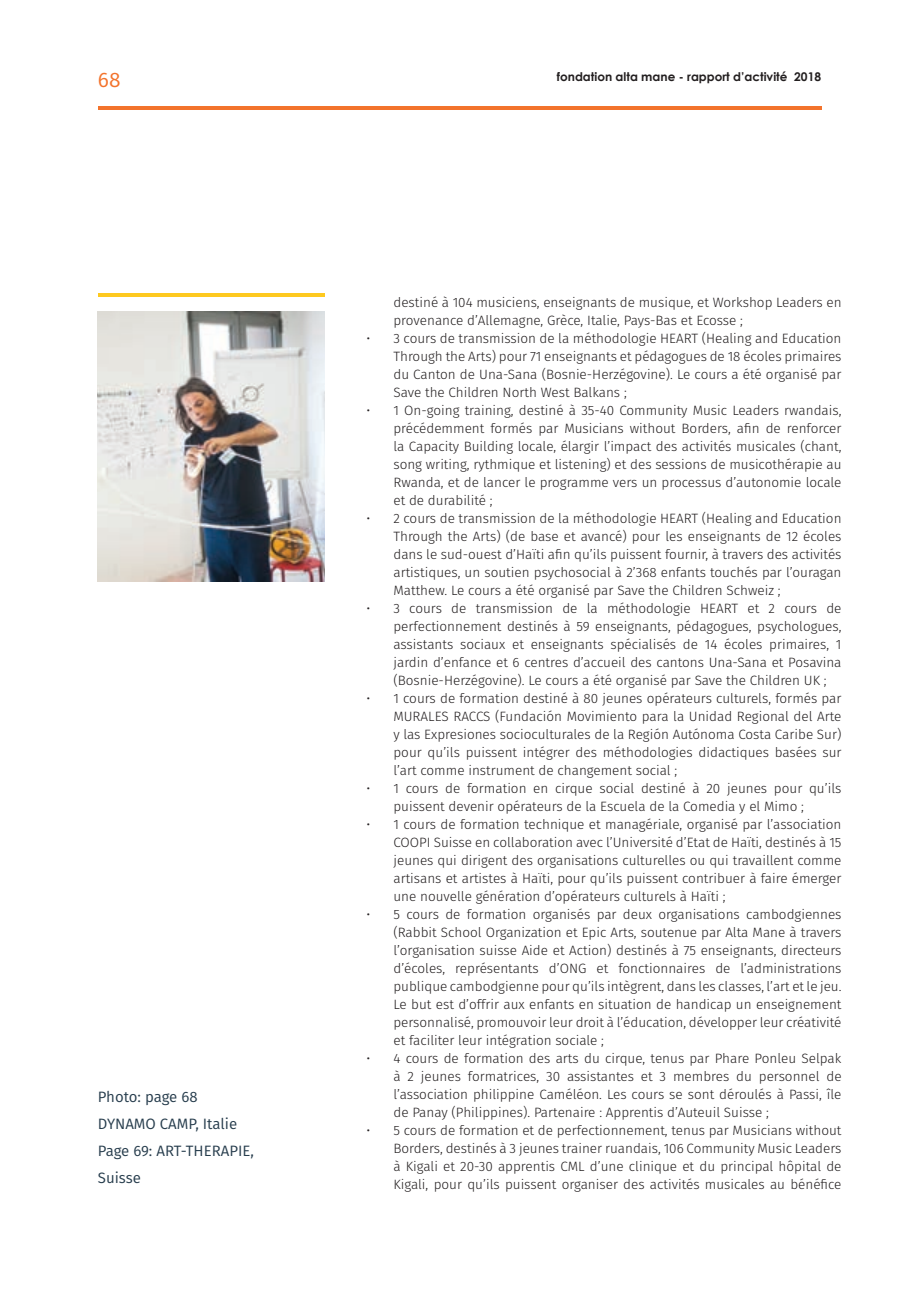
<style>
.page{position:relative;width:919px;height:1289px;background:#fff}
.page>*{position:absolute;margin:0;border:0;box-sizing:border-box;transform-origin:0 0}
.t1{font:21px "Fira Sans";color:#f3732c}
.t2{font:15px/27px "Fira Sans";color:#273d4d}
.t3{font:300 13.5px/18px "Fira Sans";color:#231f20;text-align:justify}
.t4{font:700 12px "Century Gothic";color:#231f20}
</style>
<div class="page">
<hr style="left:98px;top:294px;width:227px;height:3px;background:#fec91f">
<img style="left:98px;top:312px;width:227px;height:269px">
<hr style="left:98px;top:106px;width:723px;height:3px;background:#f3732c">
<h1 class="t1" style="left:98px;top:64px;width:24px">68</h1>
<p class="t4" style="left:556px;top:69px;width:266px">fondation alta mane - rapport d’activité 2018</p>
<p class="t2" style="left:98px;top:1082px;width:157px">Photo: page 68<br>DYNAMO CAMP, Italie<br>Page 69: ART-THERAPIE,<br>Suisse</p>
<p class="t3" style="left:393px;top:293px;width:449px">destiné à 104 musiciens, enseignants de musique, et Workshop Leaders en provenance d’Allemagne, Grèce, Italie, Pays-Bas et Ecosse ;</p>
<p class="t3" style="left:393px;top:329px;width:449px;text-indent:-27px">• 3 cours de transmission de la méthodologie HEART (Healing and Education Through the Arts) pour 71 enseignants et pédagogues de 18 écoles primaires du Canton de Una-Sana (Bosnie-Herzégovine). Le cours a été organisé par Save the Children North West Balkans ;</p>
<p class="t3" style="left:393px;top:401px;width:449px;text-indent:-27px">• 1 On-going training, destiné à 35-40 Community Music Leaders rwandais, précédemment formés par Musicians without Borders, afin de renforcer la Capacity Building locale, élargir l’impact des activités musicales (chant, song writing, rythmique et listening) et des sessions de musicothérapie au Rwanda, et de lancer le programme vers un processus d’autonomie locale et de durabilité ;</p>
<p class="t3" style="left:393px;top:509px;width:449px;text-indent:-27px">• 2 cours de transmission de la méthodologie HEART (Healing and Education Through the Arts) (de base et avancé) pour les enseignants de 12 écoles dans le sud-ouest d’Haïti afin qu’ils puissent fournir, à travers des activités artistiques, un soutien psychosocial à 2’368 enfants touchés par l’ouragan Matthew. Le cours a été organisé par Save the Children Schweiz ;</p>
<p class="t3" style="left:393px;top:599px;width:449px;text-indent:-27px">• 3 cours de transmission de la méthodologie HEART et 2 cours de perfectionnement destinés à 59 enseignants, pédagogues, psychologues, assistants sociaux et enseignants spécialisés de 14 écoles primaires, 1 jardin d’enfance et 6 centres d’accueil des cantons Una-Sana et Posavina (Bosnie-Herzégovine). Le cours a été organisé par Save the Children UK ;</p>
<p class="t3" style="left:393px;top:689px;width:449px;text-indent:-27px">• 1 cours de formation destiné à 80 jeunes opérateurs culturels, formés par MURALES RACCS (Fundación Movimiento para la Unidad Regional del Arte y las Expresiones socioculturales de la Región Autónoma Costa Caribe Sur) pour qu’ils puissent intégrer des méthodologies didactiques basées sur l’art comme instrument de changement social ;</p>
<p class="t3" style="left:393px;top:779px;width:449px;text-indent:-27px">• 1 cours de formation en cirque social destiné à 20 jeunes pour qu’ils puissent devenir opérateurs de la Escuela de la Comedia y el Mimo ;</p>
<p class="t3" style="left:393px;top:815px;width:449px;text-indent:-27px">• 1 cours de formation technique et managériale, organisé par l’association COOPI Suisse en collaboration avec l’Université d’Etat de Haïti, destinés à 15 jeunes qui dirigent des organisations culturelles ou qui travaillent comme artisans et artistes à Haïti, pour qu’ils puissent contribuer à faire émerger une nouvelle génération d’opérateurs culturels à Haïti ;</p>
<p class="t3" style="left:393px;top:905px;width:449px;text-indent:-27px">• 5 cours de formation organisés par deux organisations cambodgiennes (Rabbit School Organization et Epic Arts, soutenue par Alta Mane à travers l’organisation suisse Aide et Action) destinés à 75 enseignants, directeurs d’écoles, représentants d’ONG et fonctionnaires de l’administrations publique cambodgienne pour qu’ils intègrent, dans les classes, l’art et le jeu.<br>Le but est d’offrir aux enfants en situation de handicap un enseignement personnalisé, promouvoir leur droit à l’éducation, développer leur créativité et faciliter leur intégration sociale ;</p>
<p class="t3" style="left:393px;top:1048px;width:449px;text-indent:-27px">• 4 cours de formation des arts du cirque, tenus par Phare Ponleu Selpak à 2 jeunes formatrices, 30 assistantes et 3 membres du personnel de l’association philippine Caméléon. Les cours se sont déroulés à Passi, île de Panay (Philippines). Partenaire : Apprentis d’Auteuil Suisse ;</p>
<p class="t3" style="left:393px;top:1120px;width:449px;text-indent:-27px">• 5 cours de formation et de perfectionnement, tenus par Musicians without Borders, destinés à 3 jeunes trainer ruandais, 106 Community Music Leaders à Kigali et 20-30 apprentis CML d’une clinique et du principal hôpital de Kigali, pour qu’ils puissent organiser des activités musicales au bénéfice</p>
</div>
